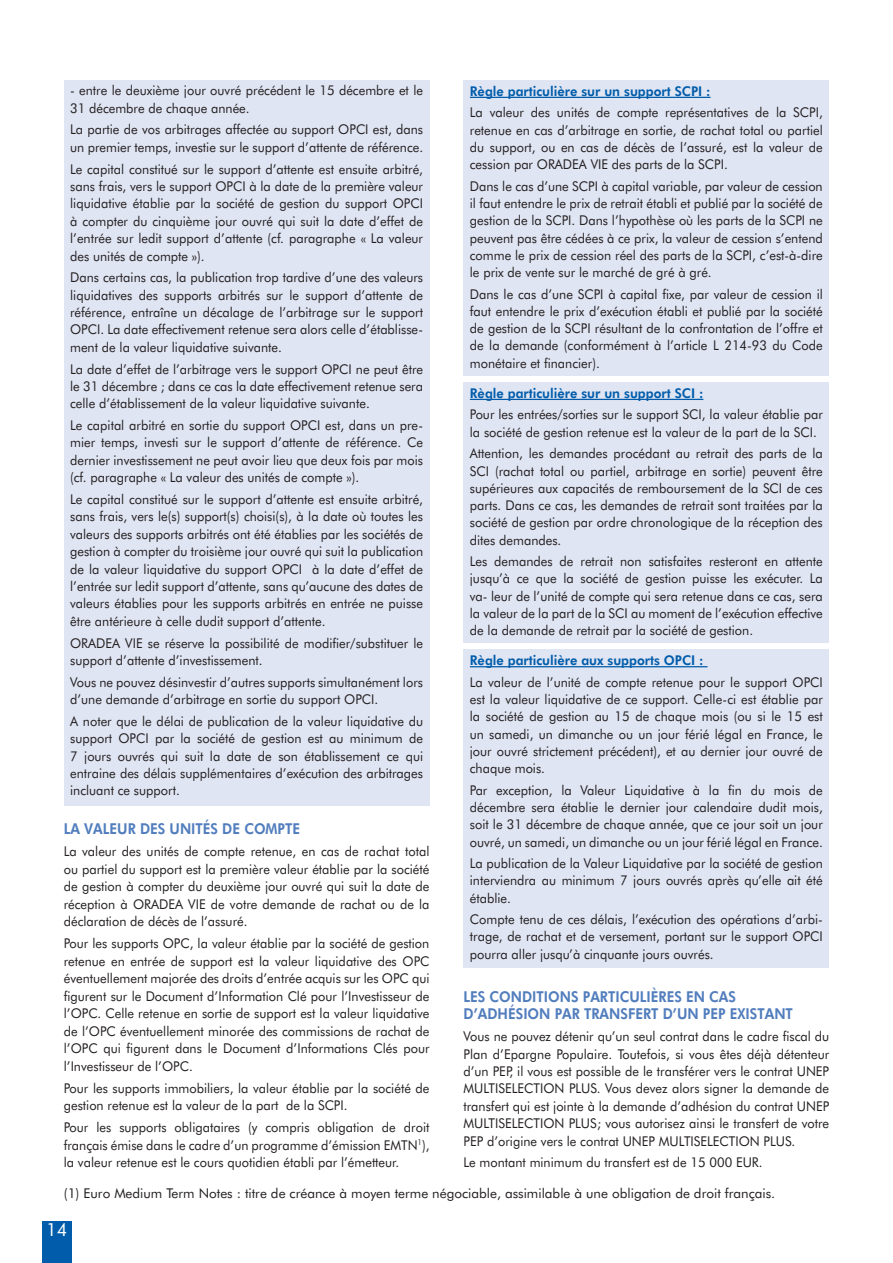
<style>
.page{position:relative;width:893px;height:1263px;background:#fff}
.page>*{position:absolute;margin:0;border:0;box-sizing:border-box;transform-origin:0 0}
.t1{font:18px "Futura BT";color:#fff}
.Titre{font:800 15px/17.4px "Futura BT";color:#517dbd;scale:.9 1}
.t2{font:13.5px/17.4px "Futura BT";color:#231f20;text-align:justify;scale:.95 1}
.t3{font:13.5px "Futura BT";color:#231f20}
.t4{font:800 13.5px "Futura BT";color:#015dab;scale:.95 1}
</style>
<div class="page">
<div style="left:43px;top:1221px;width:29px;height:42px;background:#015dab"></div>
<div style="left:463px;top:649px;width:366px;height:319px;background:#e0e5f3"></div>
<div style="left:463px;top:81px;width:366px;height:295px;background:#e0e5f3"></div>
<div style="left:64px;top:81px;width:365px;height:725px;background:#e0e5f3"></div>
<div style="left:463px;top:383px;width:366px;height:260px;background:#e0e5f3"></div>
<hr style="left:470px;top:97px;width:240px;height:1px;background:#015dab">
<hr style="left:470px;top:399px;width:233px;height:1px;background:#015dab">
<hr style="left:470px;top:666px;width:237px;height:1px;background:#015dab">
<p class="t2" style="left:70px;top:82px;width:373px">- entre le deuxième jour ouvré précédent le 15 décembre et le<br>31 décembre de chaque année.</p>
<p class="t2" style="left:70px;top:121px;width:373px">La partie de vos arbitrages affectée au support OPCI est, dans un premier temps, investie sur le support d’attente de référence.</p>
<p class="t2" style="left:70px;top:160px;width:373px">Le capital constitué sur le support d’attente est ensuite arbitré, sans frais, vers le support OPCI à la date de la première valeur liquidative établie par la société de gestion du support OPCI à compter du cinquième jour ouvré qui suit la date d’effet de l’entrée sur ledit support d’attente (cf. paragraphe « La valeur des unités de compte »).</p>
<p class="t2" style="left:70px;top:269px;width:373px">Dans certains cas, la publication trop tardive d’une des valeurs liquidatives des supports arbitrés sur le support d’attente de référence, entraîne un décalage de l’arbitrage sur le support OPCI. La date effectivement retenue sera alors celle d’établisse&shy;ment de la valeur liquidative suivante.</p>
<p class="t2" style="left:70px;top:360px;width:373px">La date d’effet de l’arbitrage vers le support OPCI ne peut être le 31 décembre ; dans ce cas la date effectivement retenue sera celle d’établissement de la valeur liquidative suivante.</p>
<p class="t2" style="left:70px;top:416px;width:373px">Le capital arbitré en sortie du support OPCI est, dans un pre&shy;mier temps, investi sur le support d’attente de référence. Ce dernier investissement ne peut avoir lieu que deux fois par mois (cf. paragraphe « La valeur des unités de compte »).</p>
<p class="t2" style="left:70px;top:490px;width:373px">Le capital constitué sur le support d’attente est ensuite arbitré, sans frais, vers le(s) support(s) choisi(s), à la date où toutes les valeurs des supports arbitrés ont été établies par les sociétés de gestion à compter du troisième jour ouvré qui suit la publication de la valeur liquidative du support OPCI à la date d’effet de l’entrée sur ledit support d’attente, sans qu’aucune des dates de valeurs établies pour les supports arbitrés en entrée ne puisse être antérieure à celle dudit support d’attente.</p>
<p class="t2" style="left:70px;top:634px;width:373px">ORADEA VIE se réserve la possibilité de modifier/substituer le support d’attente d’investissement.</p>
<p class="t2" style="left:70px;top:673px;width:373px">Vous ne pouvez désinvestir d’autres supports simultanément lors d’une demande d’arbitrage en sortie du support OPCI.</p>
<p class="t2" style="left:70px;top:712px;width:373px">A noter que le délai de publication de la valeur liquidative du support OPCI par la société de gestion est au minimum de 7 jours ouvrés qui suit la date de son établissement ce qui entraine des délais supplémentaires d’exécution des arbitrages incluant ce support.</p>
<p class="Titre" style="left:64px;top:820px;width:264px">LA VALEUR DES UNITÉS DE COMPTE</p>
<p class="t2" style="left:64px;top:842px;width:386px">La valeur des unités de compte retenue, en cas de rachat total ou partiel du support est la première valeur établie par la société de gestion à compter du deuxième jour ouvré qui suit la date de réception à ORADEA VIE de votre demande de rachat ou de la déclaration de décès de l’assuré.</p>
<p class="t2" style="left:64px;top:934px;width:386px">Pour les supports OPC, la valeur établie par la société de gestion retenue en entrée de support est la valeur liquidative des OPC éventuellement majorée des droits d’entrée acquis sur les OPC qui figurent sur le Document d’Information Clé pour l’Investisseur de l’OPC. Celle retenue en sortie de support est la valeur liquidative de l’OPC éventuellement minorée des commissions de rachat de l’OPC qui figurent dans le Document d’Informations Clés pour l’Investisseur de l’OPC.</p>
<p class="t2" style="left:64px;top:1079px;width:386px">Pour les supports immobiliers, la valeur établie par la société de gestion retenue est la valeur de la part de la SCPI.</p>
<p class="t2" style="left:64px;top:1118px;width:386px">Pour les supports obligataires (y compris obligation de droit français émise dans le cadre d’un programme d’émission EMTN<sup>1</sup>), la valeur retenue est le cours quotidien établi par l’émetteur.</p>
<p class="t4" style="left:470px;top:83px;width:255px">Règle particulière sur un support SCPI :</p>
<p class="t2" style="left:470px;top:104px;width:373px">La valeur des unités de compte représentatives de la SCPI, retenue en cas d’arbitrage en sortie, de rachat total ou partiel du support, ou en cas de décès de l’assuré, est la valeur de cession par ORADEA VIE des parts de la SCPI.</p>
<p class="t2" style="left:470px;top:177px;width:373px">Dans le cas d’une SCPI à capital variable, par valeur de cession il faut entendre le prix de retrait établi et publié par la société de gestion de la SCPI. Dans l’hypothèse où les parts de la SCPI ne peuvent pas être cédées à ce prix, la valeur de cession s’entend comme le prix de cession réel des parts de la SCPI, c’est-à-dire le prix de vente sur le marché de gré à gré.</p>
<p class="t2" style="left:470px;top:285px;width:373px">Dans le cas d’une SCPI à capital fixe, par valeur de cession il faut entendre le prix d’exécution établi et publié par la société de gestion de la SCPI résultant de la confrontation de l’offre et de la demande (conformément à l’article L 214-93 du Code monétaire et financier).</p>
<p class="t4" style="left:470px;top:385px;width:247px">Règle particulière sur un support SCI :</p>
<p class="t2" style="left:470px;top:406px;width:373px">Pour les entrées/sorties sur le support SCI, la valeur établie par la société de gestion retenue est la valeur de la part de la SCI.</p>
<p class="t2" style="left:470px;top:445px;width:373px">Attention, les demandes procédant au retrait des parts de la SCI (rachat total ou partiel, arbitrage en sortie) peuvent être supérieures aux capacités de remboursement de la SCI de ces parts. Dans ce cas, les demandes de retrait sont traitées par la société de gestion par ordre chronologique de la réception des dites demandes.</p>
<p class="t2" style="left:470px;top:553px;width:373px">Les demandes de retrait non satisfaites resteront en attente jusqu’à ce que la société de gestion puisse les exécuter. La va- leur de l’unité de compte qui sera retenue dans ce cas, sera la valeur de la part de la SCI au moment de l’exécution effective de la demande de retrait par la société de gestion.</p>
<p class="t4" style="left:470px;top:652px;width:247px">Règle particulière aux supports OPCI :</p>
<p class="t2" style="left:470px;top:673px;width:373px">La valeur de l’unité de compte retenue pour le support OPCI est la valeur liquidative de ce support. Celle-ci est établie par la société de gestion au 15 de chaque mois (ou si le 15 est un samedi, un dimanche ou un jour férié légal en France, le jour ouvré strictement précédent), et au dernier jour ouvré de chaque mois.</p>
<p class="t2" style="left:470px;top:781px;width:373px">Par exception, la Valeur Liquidative à la fin du mois de décembre sera établie le dernier jour calendaire dudit mois, soit le 31 décembre de chaque année, que ce jour soit un jour ouvré, un samedi, un dimanche ou un jour férié légal en France.</p>
<p class="t2" style="left:470px;top:854px;width:373px">La publication de la Valeur Liquidative par la société de gestion interviendra au minimum 7 jours ouvrés après qu’elle ait été établie.</p>
<p class="t2" style="left:470px;top:910px;width:373px">Compte tenu de ces délais, l’exécution des opérations d’arbi&shy;trage, de rachat et de versement, portant sur le support OPCI pourra aller jusqu’à cinquante jours ouvrés.</p>
<p class="Titre" style="left:463px;top:988px;width:368px">LES CONDITIONS PARTICULIÈRES EN CAS<br>D’ADHÉSION PAR TRANSFERT D’UN PEP EXISTANT</p>
<p class="t2" style="left:463px;top:1027px;width:386px">Vous ne pouvez détenir qu’un seul contrat dans le cadre fiscal du Plan d’Epargne Populaire. Toutefois, si vous êtes déjà détenteur d’un PEP, il vous est possible de le transférer vers le contrat UNEP MULTISELECTION PLUS. Vous devez alors signer la demande de transfert qui est jointe à la demande d’adhésion du contrat UNEP MULTISELECTION PLUS; vous autorisez ainsi le transfert de votre PEP d’origine vers le contrat UNEP MULTISELECTION PLUS.</p>
<p class="t2" style="left:463px;top:1154px;width:316px">Le montant minimum du transfert est de 15 000 EUR.</p>
<p class="t3" style="left:64px;top:1185px;width:713px">(1) Euro Medium Term Notes : titre de créance à moyen terme négociable, assimilable à une obligation de droit français.</p>
<h1 class="t1" style="left:46px;top:1219px;width:23px">14</h1>
</div>
